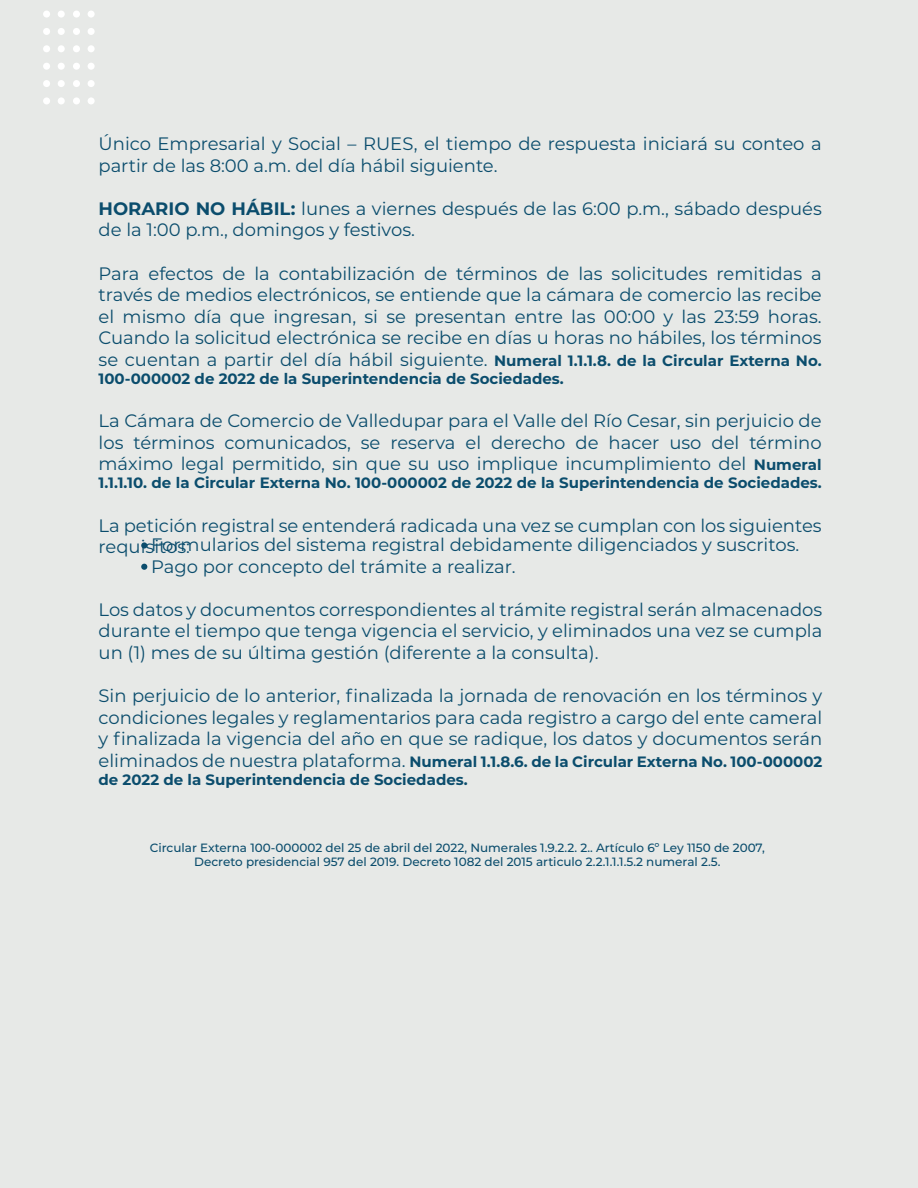
<style>
.page{position:relative;width:918px;height:1188px;background:#e7e9e7}
.page>*{position:absolute;margin:0;border:0;box-sizing:border-box;transform-origin:0 0}
.t1{font:18px/21.6px "Montserrat";color:#0b4d6d}
.t2{font:700 15px/18px "Montserrat";color:#0b4d6d}
.t3{font:500 12px/14.4px "Montserrat";color:#0b4d6d;text-align:center}
.s1{font-weight:700}
.s2{font-weight:700;font-size:15px}
.s3{font-weight:400;font-size:18px}
</style>
<div class="page">
<div style="left:43px;top:11px;width:7px;height:7px;background:#fff;border-radius:50%"></div>
<div style="left:43px;top:28px;width:7px;height:7px;background:#fff;border-radius:50%"></div>
<div style="left:43px;top:45px;width:7px;height:7px;background:#fff;border-radius:50%"></div>
<div style="left:43px;top:63px;width:7px;height:7px;background:#fff;border-radius:50%"></div>
<div style="left:43px;top:80px;width:7px;height:7px;background:#fff;border-radius:50%"></div>
<div style="left:43px;top:97px;width:7px;height:7px;background:#fff;border-radius:50%"></div>
<div style="left:58px;top:11px;width:7px;height:7px;background:#fff;border-radius:50%"></div>
<div style="left:58px;top:28px;width:7px;height:7px;background:#fff;border-radius:50%"></div>
<div style="left:58px;top:45px;width:7px;height:7px;background:#fff;border-radius:50%"></div>
<div style="left:58px;top:63px;width:7px;height:7px;background:#fff;border-radius:50%"></div>
<div style="left:58px;top:80px;width:7px;height:7px;background:#fff;border-radius:50%"></div>
<div style="left:58px;top:97px;width:7px;height:7px;background:#fff;border-radius:50%"></div>
<div style="left:73px;top:11px;width:7px;height:7px;background:#fff;border-radius:50%"></div>
<div style="left:73px;top:28px;width:7px;height:7px;background:#fff;border-radius:50%"></div>
<div style="left:73px;top:45px;width:7px;height:7px;background:#fff;border-radius:50%"></div>
<div style="left:73px;top:63px;width:7px;height:7px;background:#fff;border-radius:50%"></div>
<div style="left:73px;top:80px;width:7px;height:7px;background:#fff;border-radius:50%"></div>
<div style="left:73px;top:97px;width:7px;height:7px;background:#fff;border-radius:50%"></div>
<div style="left:88px;top:11px;width:7px;height:7px;background:#fff;border-radius:50%"></div>
<div style="left:88px;top:28px;width:7px;height:7px;background:#fff;border-radius:50%"></div>
<div style="left:88px;top:45px;width:7px;height:7px;background:#fff;border-radius:50%"></div>
<div style="left:88px;top:63px;width:7px;height:7px;background:#fff;border-radius:50%"></div>
<div style="left:88px;top:80px;width:7px;height:7px;background:#fff;border-radius:50%"></div>
<div style="left:88px;top:97px;width:7px;height:7px;background:#fff;border-radius:50%"></div>
<div style="left:141px;top:542px;width:6px;height:7px;background:#0b4d6d;border-radius:50%"></div>
<svg style="left:141px;top:564px;width:6px;height:6px"></svg>
<p class="t1" style="left:99px;top:132px;width:725px">Único Empresarial y Social – RUES, el tiempo de respuesta iniciará su conteo a partir de las 8:00 a.m. del día hábil siguiente.</p>
<p class="t1" style="left:99px;top:197px;width:725px"><span class="s1">HORARIO NO HÁBIL:</span> lunes a viernes después de las 6:00 p.m., sábado después de la 1:00 p.m., domingos y festivos.</p>
<p class="t1" style="left:99px;top:262px;width:725px;text-align:justify">Para efectos de la contabilización de términos de las solicitudes remitidas a través de medios electrónicos, se entiende que la cámara de comercio las recibe el mismo día que ingresan, si se presentan entre las 00:00 y las 23:59 horas.<br>Cuando la solicitud electrónica se recibe en días u horas no hábiles, los términos se cuentan a partir del día hábil siguiente. <span class="s2">Numeral 1.1.1.8. de la Circular Externa No.</span></p>
<p class="t2" style="left:99px;top:369px;width:467px">100-000002 de 2022 de la Superintendencia de Sociedades.</p>
<p class="t1" style="left:99px;top:409px;width:725px;text-align:justify">La Cámara de Comercio de Valledupar para el Valle del Río Cesar, sin perjuicio de los términos comunicados, se reserva el derecho de hacer uso del término máximo legal permitido, sin que su uso implique incumplimiento del <span class="s2">Numeral</span></p>
<p class="t2" style="left:99px;top:473px;width:725px">1.1.1.10. de la Circular Externa No. 100-000002 de 2022 de la Superintendencia de Sociedades.</p>
<p class="t1" style="left:99px;top:514px;width:725px">La petición registral se entenderá radicada una vez se cumplan con los siguientes requisitos:</p>
<p class="t1" style="left:151px;top:533px;width:650px">Formularios del sistema registral debidamente diligenciados y suscritos.<br>Pago por concepto del trámite a realizar.</p>
<p class="t1" style="left:99px;top:598px;width:725px;text-align:justify">Los datos y documentos correspondientes al trámite registral serán almacenados durante el tiempo que tenga vigencia el servicio, y eliminados una vez se cumpla un (1) mes de su última gestión (diferente a la consulta).</p>
<p class="t1" style="left:99px;top:684px;width:725px;text-align:justify">Sin perjuicio de lo anterior, finalizada la jornada de renovación en los términos y condiciones legales y reglamentarios para cada registro a cargo del ente cameral y finalizada la vigencia del año en que se radique, los datos y documentos serán</p>
<p class="t2" style="left:99px;top:752px;width:725px"><span class="s3">eliminados de nuestra plataforma.</span> Numeral 1.1.8.6. de la Circular Externa No. 100-000002 de 2022 de la Superintendencia de Sociedades.</p>
<p class="t3" style="left:150px;top:840px;width:617px">Circular Externa 100-000002 del 25 de abril del 2022, Numerales 1.9.2.2. 2.. Artículo 6º Ley 1150 de 2007,<br>Decreto presidencial 957 del 2019. Decreto 1082 del 2015 articulo 2.2.1.1.1.5.2 numeral 2.5.</p>
</div>
